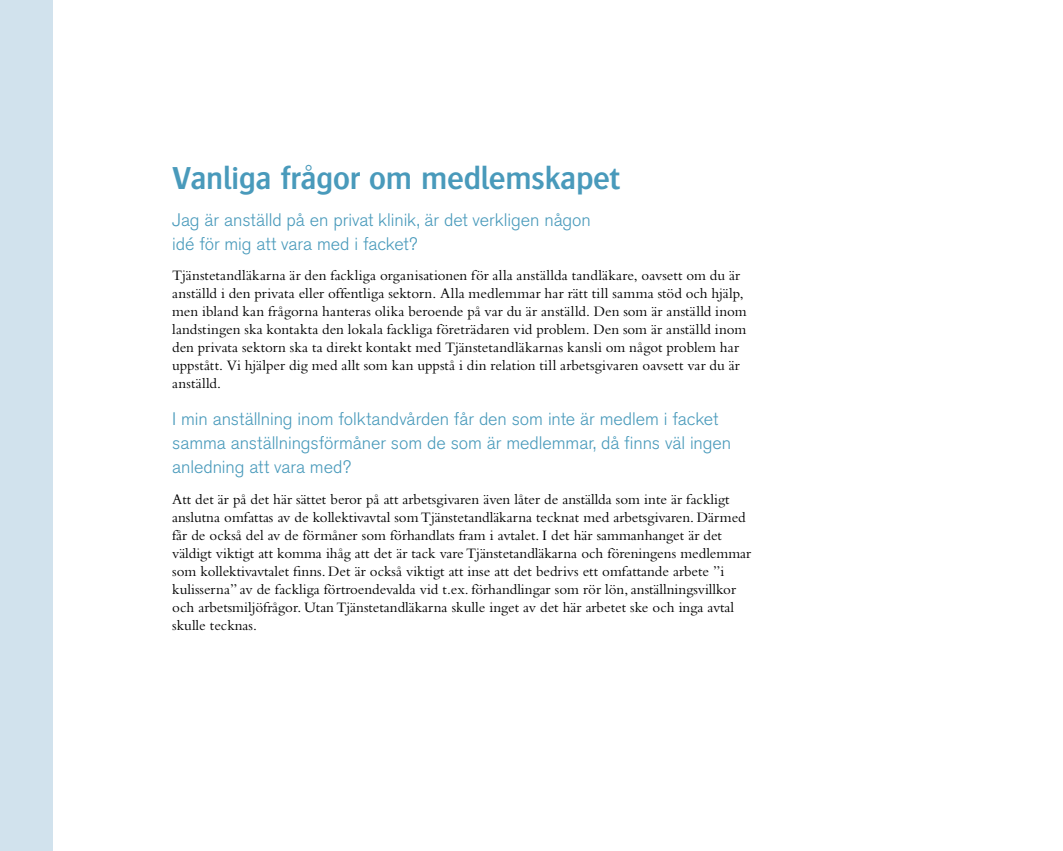
<style>
.page{position:relative;width:1063px;height:851px;background:#fff}
.page>*{position:absolute;margin:0;border:0;box-sizing:border-box;transform-origin:0 0}
.t1{font:600 33px "Bosis";letter-spacing:-.01em;color:#499abb}
.t2{font:300 18px/24px "Akzidenz Grotesk BE";letter-spacing:-.005em;color:#499abb}
.t3{font:15px/18px "Bembo";color:#000}
</style>
<div class="page">
<div style="left:0;top:0;width:53px;height:850px;background:#d1e2ed"></div>
<h1 class="t1" style="left:172px;top:160px;width:450px">Vanliga frågor om medlemskapet</h1>
<p class="t2" style="left:172px;top:208px;width:420px">Jag är anställd på en privat klinik, är det verkligen någon idé för mig att vara med i facket?</p>
<p class="t3" style="left:172px;top:266px;width:576px">Tjänstetandläkarna är den fackliga organisationen för alla anställda tandläkare, oavsett om du är anställd i den privata eller offentliga sektorn. Alla medlemmar har rätt till samma stöd och hjälp, men ibland kan frågorna hanteras olika beroende på var du är anställd. Den som är anställd inom landstingen ska kontakta den lokala fackliga företrädaren vid problem. Den som är anställd inom den privata sektorn ska ta direkt kontakt med Tjänstetandläkarnas kansli om något problem har uppstått. Vi hjälper dig med allt som kan uppstå i din relation till arbetsgivaren oavsett var du är anställd.</p>
<p class="t2" style="left:172px;top:407px;width:561px">I min anställning inom folktandvården får den som inte är medlem i facket samma anställningsförmåner som de som är medlemmar, då finns väl ingen anledning att vara med?</p>
<p class="t3" style="left:172px;top:490px;width:581px">Att det är på det här sättet beror på att arbetsgivaren även låter de anställda som inte är fackligt anslutna omfattas av de kollektivavtal som Tjänstetandläkarna tecknat med arbetsgivaren. Därmed får de också del av de förmåner som förhandlats fram i avtalet. I det här sammanhanget är det väldigt viktigt att komma ihåg att det är tack vare Tjänstetandläkarna och föreningens medlemmar som kollektivavtalet finns. Det är också viktigt att inse att det bedrivs ett omfattande arbete ”i kulisserna” av de fackliga förtroendevalda vid t.ex. förhandlingar som rör lön, anställningsvillkor och arbetsmiljöfrågor. Utan Tjänstetandläkarna skulle inget av det här arbetet ske och inga avtal skulle tecknas.</p>
</div>
